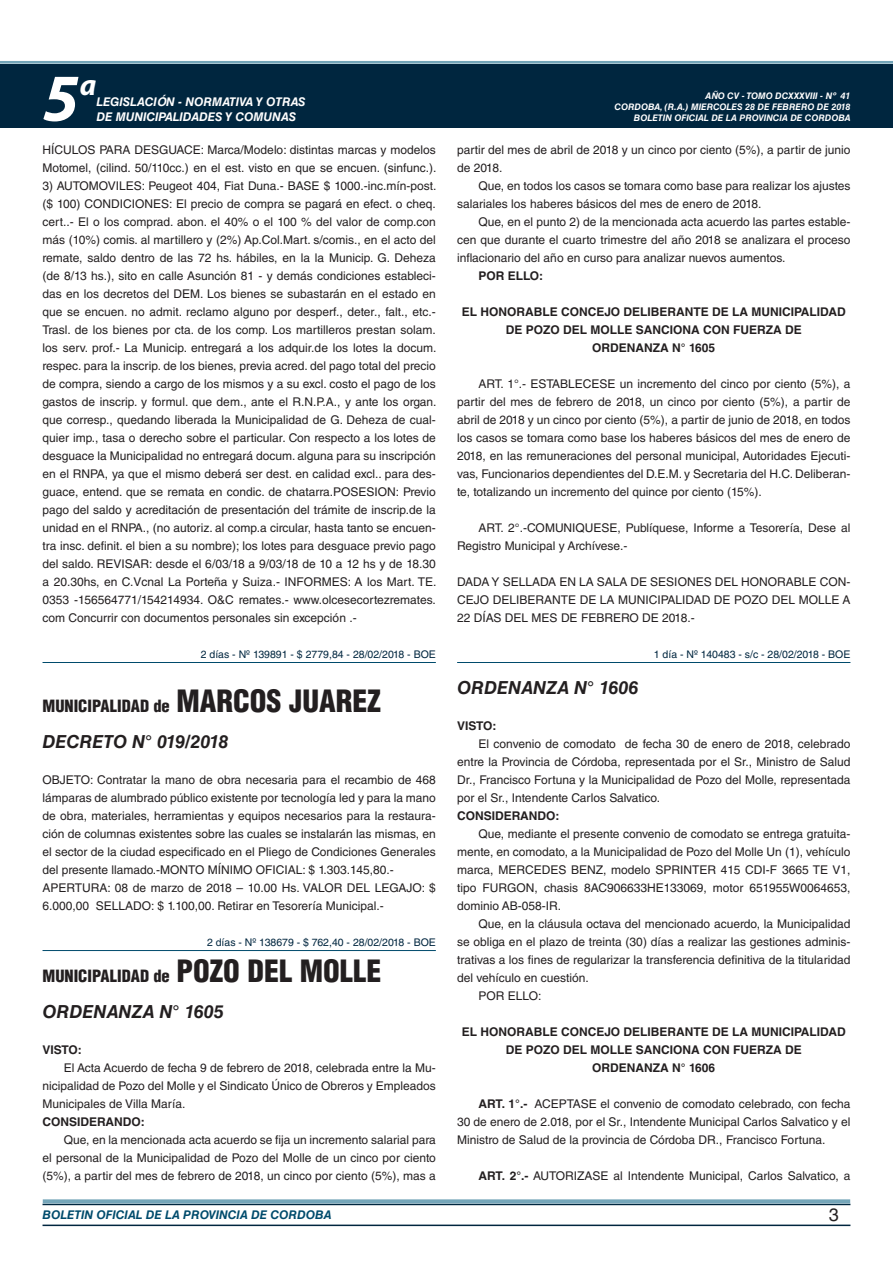
<style>
.page{position:relative;width:893px;height:1263px;background:#fff}
.page>*{position:absolute;margin:0;border:0;box-sizing:border-box;transform-origin:0 0}
.t1{font:italic 700 67.5px "Myriad Pro";color:#fff}
.TEXTO_BASE{font:900 condensed 30px "Helvetica LT Std";color:#231f20}
.t2{font:italic 700 30px "Myriad Pro";color:#fff}
.DOC__N{font:italic 700 18px "Helvetica LT Std";color:#231f20}
.t3{font:18px "Helvetica LT Std";color:#231f20}
.TEXTO_BASE-2{font:900 condensed 16.5px "Helvetica LT Std";color:#231f20}
.TEXTO_BASE-3{font:12px/18px "Helvetica LT Std";color:#231f20;text-align:justify}
.RESUELVE{font:700 12px/18px "Helvetica LT Std";color:#231f20;text-align:center}
.t4{font:italic 700 12px "Helvetica LT Std";color:#fff}
.TEXTO_BASE-4{font:700 12px "Helvetica LT Std";color:#231f20}
.t5{font:italic 700 12px "Helvetica LT Std";color:#004b6c}
.FECHA_DE_PUBLICACIÓN{font:10.5px "Helvetica LT Std";color:#00263f}
.t6{font:italic 700 9px/10.8px "Helvetica LT Std";color:#fff;text-align:right}
.s1{font-weight:700}
</style>
<div class="page">
<div style="left:0;top:61px;width:893px;height:6px;background:#fff;opacity:.75"></div>
<div style="left:0;top:64px;width:893px;height:64px;background:#00263f"></div>
<hr style="left:43px;top:1224px;width:807px;height:2px;background:#00263f">
<div style="left:42px;top:1198px;width:809px;height:8px;background:#fff;opacity:.75"></div>
<hr style="left:43px;top:662px;width:393px;height:1px;background:#004b6c">
<hr style="left:43px;top:950px;width:393px;height:1px;background:#004b6c">
<hr style="left:457px;top:662px;width:393px;height:1px;background:#004b6c">
<h1 class="t1" style="left:43px;top:54px;width:38px">5</h1>
<h2 class="t2" style="left:80px;top:66px;width:18px">a</h2>
<p class="t4" style="left:96px;top:95px;width:211px">LEGISLACIÓN - NORMATIVA Y OTRAS</p>
<p class="t4" style="left:96px;top:109px;width:201px">DE MUNICIPALIDADES Y COMUNAS</p>
<p class="TEXTO_BASE-3" style="left:43px;top:141px;width:396px">HÍCULOS PARA DESGUACE: Marca/Modelo: distintas marcas y modelos<br>Motomel, (cilind. 50/110cc.) en el est. visto en que se encuen. (sinfunc.).</p>
<p class="TEXTO_BASE-3" style="left:43px;top:177px;width:396px">3) AUTOMOVILES: Peugeot 404, Fiat Duna.- BASE $ 1000.-inc.mín-post. ($ 100) CONDICIONES: El precio de compra se pagará en efect. o cheq. cert..- El o los comprad. abon. el 40% o el 100 % del valor de comp.con más (10%) comis. al martillero y (2%) Ap.Col.Mart. s/comis., en el acto del remate, saldo dentro de las 72 hs. hábiles, en la la Municip. G. Deheza (de 8/13 hs.), sito en calle Asunción 81 - y demás condiciones estableci&shy;das en los decretos del DEM. Los bienes se subastarán en el estado en que se encuen. no admit. reclamo alguno por desperf., deter., falt., etc.- Trasl. de los bienes por cta. de los comp. Los martilleros prestan solam. los serv. prof.- La Municip. entregará a los adquir.de los lotes la docum. respec. para la inscrip. de los bienes, previa acred. del pago total del precio de compra, siendo a cargo de los mismos y a su excl. costo el pago de los gastos de inscrip. y formul. que dem., ante el R.N.P.A., y ante los organ. que corresp., quedando liberada la Municipalidad de G. Deheza de cual&shy;quier imp., tasa o derecho sobre el particular. Con respecto a los lotes de desguace la Municipalidad no entregará docum. alguna para su inscripción en el RNPA, ya que el mismo deberá ser dest. en calidad excl.. para des&shy;guace, entend. que se remata en condic. de chatarra.POSESION: Previo pago del saldo y acreditación de presentación del trámite de inscrip.de la unidad en el RNPA., (no autoriz. al comp.a circular, hasta tanto se encuen&shy;tra insc. definit. el bien a su nombre); los lotes para desguace previo pago del saldo. REVISAR: desde el 6/03/18 a 9/03/18 de 10 a 12 hs y de 18.30 a 20.30hs, en C.Vcnal La Porteña y Suiza.- INFORMES: A los Mart. TE.<br>0353 -156564771/154214934. O&amp;C remates.- www.olcesecortezremates. com Concurrir con documentos personales sin excepción .-</p>
<p class="FECHA_DE_PUBLICACIÓN" style="left:201px;top:648px;width:237px">2 días - Nº 139891 - $ 2779,84 - 28/02/2018 - BOE</p>
<p class="TEXTO_BASE-2" style="left:43px;top:695px;width:129px">MUNICIPALIDAD de</p>
<p class="TEXTO_BASE" style="left:177px;top:682px;width:206px">MARCOS JUAREZ</p>
<p class="DOC__N" style="left:43px;top:730px;width:187px">DECRETO N° 019/2018</p>
<p class="TEXTO_BASE-3" style="left:43px;top:771px;width:395px">OBJETO: Contratar la mano de obra necesaria para el recambio de 468 lámparas de alumbrado público existente por tecnología led y para la mano de obra, materiales, herramientas y equipos necesarios para la restaura&shy;ción de columnas existentes sobre las cuales se instalarán las mismas, en el sector de la ciudad especificado en el Pliego de Condiciones Generales del presente llamado.-MONTO MÍNIMO OFICIAL: $ 1.303.145,80.-</p>
<p class="TEXTO_BASE-3" style="left:43px;top:879px;width:395px">APERTURA: 08 de marzo de 2018 – 10.00 Hs. VALOR DEL LEGAJO: $<br>6.000,00 SELLADO: $ 1.100,00. Retirar en Tesorería Municipal.-</p>
<p class="FECHA_DE_PUBLICACIÓN" style="left:207px;top:936px;width:230px">2 días - Nº 138679 - $ 762,40 - 28/02/2018 - BOE</p>
<p class="TEXTO_BASE-2" style="left:43px;top:965px;width:129px">MUNICIPALIDAD de</p>
<p class="TEXTO_BASE" style="left:177px;top:952px;width:207px">POZO DEL MOLLE</p>
<p class="DOC__N" style="left:43px;top:1000px;width:183px">ORDENANZA N° 1605</p>
<p class="TEXTO_BASE-4" style="left:43px;top:1042px;width:41px">VISTO:</p>
<p class="TEXTO_BASE-3" style="left:43px;top:1059px;width:395px;text-indent:21px">El Acta Acuerdo de fecha 9 de febrero de 2018, celebrada entre la Mu&shy;nicipalidad de Pozo del Molle y el Sindicato Único de Obreros y Empleados Municipales de Villa María.</p>
<p class="TEXTO_BASE-4" style="left:43px;top:1114px;width:104px">CONSIDERANDO:</p>
<p class="TEXTO_BASE-3" style="left:43px;top:1131px;width:395px;text-indent:21px">Que, en la mencionada acta acuerdo se fija un incremento salarial para el personal de la Municipalidad de Pozo del Molle de un cinco por ciento (5%), a partir del mes de febrero de 2018, un cinco por ciento (5%), mas a</p>
<p class="t6" style="left:615px;top:91px;width:237px">AÑO CV - TOMO DCXXXVIII - Nº 41<br>CORDOBA, (R.A.) MIERCOLES 28 DE FEBRERO DE 2018<br>BOLETIN OFICIAL DE LA PROVINCIA DE CORDOBA</p>
<p class="TEXTO_BASE-3" style="left:457px;top:141px;width:395px">partir del mes de abril de 2018 y un cinco por ciento (5%), a partir de junio de 2018.</p>
<p class="TEXTO_BASE-3" style="left:457px;top:177px;width:395px;text-indent:21px">Que, en todos los casos se tomara como base para realizar los ajustes salariales los haberes básicos del mes de enero de 2018.</p>
<p class="TEXTO_BASE-3" style="left:457px;top:213px;width:395px;text-indent:21px">Que, en el punto 2) de la mencionada acta acuerdo las partes estable&shy;cen que durante el cuarto trimestre del año 2018 se analizara el proceso inflacionario del año en curso para analizar nuevos aumentos.</p>
<p class="TEXTO_BASE-4" style="left:478px;top:268px;width:66px">POR ELLO:</p>
<p class="RESUELVE" style="left:462px;top:302px;width:385px">EL HONORABLE CONCEJO DELIBERANTE DE LA MUNICIPALIDAD<br>DE POZO DEL MOLLE SANCIONA CON FUERZA DE</p>
<p class="RESUELVE" style="left:592px;top:338px;width:125px">ORDENANZA N° 1605</p>
<p class="TEXTO_BASE-3" style="left:457px;top:375px;width:395px;text-indent:21px">ART. 1°.- ESTABLECESE un incremento del cinco por ciento (5%), a partir del mes de febrero de 2018, un cinco por ciento (5%), a partir de abril de 2018 y un cinco por ciento (5%), a partir de junio de 2018, en todos los casos se tomara como base los haberes básicos del mes de enero de 2018, en las remuneraciones del personal municipal, Autoridades Ejecuti&shy;vas, Funcionarios dependientes del D.E.M. y Secretaria del H.C. Deliberan&shy;te, totalizando un incremento del quince por ciento (15%).</p>
<p class="TEXTO_BASE-3" style="left:457px;top:519px;width:395px;text-indent:21px">ART. 2°.-COMUNIQUESE, Publíquese, Informe a Tesorería, Dese al<br>Registro Municipal y Archívese.-</p>
<p class="TEXTO_BASE-3" style="left:457px;top:573px;width:395px">DADA Y SELLADA EN LA SALA DE SESIONES DEL HONORABLE CON-CEJO DELIBERANTE DE LA MUNICIPALIDAD DE POZO DEL MOLLE A 22 DÍAS DEL MES DE FEBRERO DE 2018.-</p>
<p class="FECHA_DE_PUBLICACIÓN" style="left:654px;top:648px;width:198px">1 día - Nº 140483 - s/c - 28/02/2018 - BOE</p>
<p class="DOC__N" style="left:457px;top:676px;width:183px">ORDENANZA N° 1606</p>
<p class="TEXTO_BASE-4" style="left:457px;top:718px;width:41px">VISTO:</p>
<p class="TEXTO_BASE-3" style="left:457px;top:735px;width:395px;text-indent:21px">El convenio de comodato de fecha 30 de enero de 2018, celebrado entre la Provincia de Córdoba, representada por el Sr., Ministro de Salud Dr., Francisco Fortuna y la Municipalidad de Pozo del Molle, representada por el Sr., Intendente Carlos Salvatico.</p>
<p class="TEXTO_BASE-4" style="left:457px;top:808px;width:104px">CONSIDERANDO:</p>
<p class="TEXTO_BASE-3" style="left:457px;top:825px;width:395px;text-indent:21px">Que, mediante el presente convenio de comodato se entrega gratuita&shy;mente, en comodato, a la Municipalidad de Pozo del Molle Un (1), vehículo marca, MERCEDES BENZ, modelo SPRINTER 415 CDI-F 3665 TE V1, tipo FURGON, chasis 8AC906633HE133069, motor 651955W0064653, dominio AB-058-IR.</p>
<p class="TEXTO_BASE-3" style="left:457px;top:915px;width:395px;text-indent:21px">Que, en la cláusula octava del mencionado acuerdo, la Municipalidad se obliga en el plazo de treinta (30) días a realizar las gestiones adminis&shy;trativas a los fines de regularizar la transferencia definitiva de la titularidad del vehículo en cuestión.</p>
<p class="TEXTO_BASE-3" style="left:478px;top:987px;width:64px">POR ELLO:</p>
<p class="RESUELVE" style="left:462px;top:1022px;width:385px">EL HONORABLE CONCEJO DELIBERANTE DE LA MUNICIPALIDAD<br>DE POZO DEL MOLLE SANCIONA CON FUERZA DE</p>
<p class="RESUELVE" style="left:592px;top:1058px;width:125px">ORDENANZA N° 1606</p>
<p class="TEXTO_BASE-3" style="left:457px;top:1095px;width:395px;text-indent:21px"><span class="s1">ART. 1°.-</span> ACEPTASE el convenio de comodato celebrado, con fecha 30 de enero de 2.018, por el Sr., Intendente Municipal Carlos Salvatico y el Ministro de Salud de la provincia de Córdoba DR., Francisco Fortuna.</p>
<p class="TEXTO_BASE-3" style="left:478px;top:1167px;width:374px"><span class="s1">ART. 2°.-</span> AUTORIZASE al Intendente Municipal, Carlos Salvatico, a</p>
<p class="t5" style="left:43px;top:1208px;width:290px">BOLETIN OFICIAL DE LA PROVINCIA DE CORDOBA</p>
<h3 class="t3" style="left:829px;top:1204px;width:12px">3</h3>
</div>
